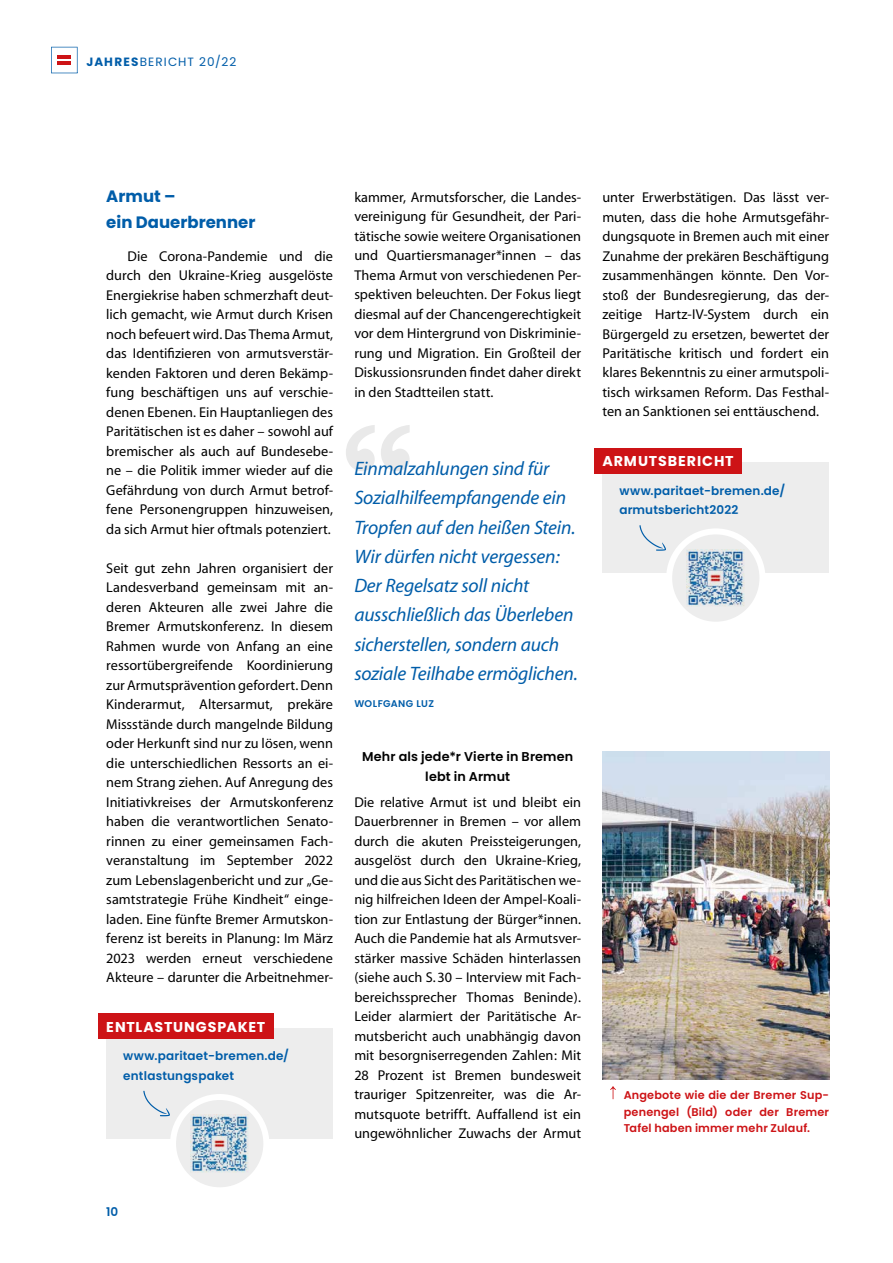
<style>
.page{position:relative;width:893px;height:1263px;background:#fff}
.page>*{position:absolute;margin:0;border:0;box-sizing:border-box;transform-origin:0 0}
.t1{font:italic 19.5px/29.2px "Myriad";letter-spacing:-.01em;color:#005da9}
.t2{font:700 16.5px/25.5px "Poppins";color:#005da9}
.t3{font:14.25px/19.5px "Myriad";letter-spacing:.005em;color:#000;text-align:justify}
.t4{font:700 14.25px "Poppins";letter-spacing:.06em;color:#fff}
.t5{font:600 12.75px/19.5px "Poppins";letter-spacing:.01em;color:#000;text-align:center}
.t6{font:600 12px/19.5px "Poppins";letter-spacing:.015em;color:#005da9}
.t7{font:12px "Poppins";letter-spacing:.09em;color:#005da9}
.t8{font:600 11.25px/16.5px "Poppins";letter-spacing:.02em;color:#cd1316;text-align:justify}
.t9{font:600 9.75px "Poppins";letter-spacing:.04em;color:#005da9}
.s1{font-weight:700}
</style>
<div class="page">
<svg style="left:51px;top:47px;width:27px;height:26px"></svg>
<img style="left:602px;top:752px;width:227px;height:328px">
<div style="left:602px;top:463px;width:227px;height:110px;background:#ededed"></div>
<svg style="left:669px;top:531px;width:93px;height:94px;fill:#ededed"></svg>
<div style="left:666px;top:528px;width:99px;height:100px;border:6px solid #fff;border-radius:50%"></div>
<img style="left:687px;top:549px;width:58px;height:58px">
<svg style="left:639px;top:525px;width:27px;height:26px"></svg>
<div style="left:594px;top:448px;width:148px;height:26px;background:#cd1316"></div>
<div style="left:106px;top:1028px;width:227px;height:110px;background:#ededed"></div>
<svg style="left:173px;top:1097px;width:93px;height:93px;fill:#ededed"></svg>
<div style="left:170px;top:1094px;width:99px;height:99px;border:6px solid #fff;border-radius:50%"></div>
<img style="left:191px;top:1115px;width:58px;height:57px">
<svg style="left:143px;top:1091px;width:27px;height:25px"></svg>
<div style="left:98px;top:1014px;width:176px;height:25px;background:#cd1316"></div>
<svg style="left:346px;top:425px;width:64px;height:46px"></svg>
<svg style="left:610px;top:1086px;width:6px;height:13px"></svg>
<p class="t7" style="left:87px;top:55px;width:151px"><span class="s1">JAHRES</span>BERICHT 20/22</p>
<p class="t2" style="left:106px;top:184px;width:151px">Armut –<br>ein Dauerbrenner</p>
<p class="t3" style="left:106px;top:247px;width:228px;text-indent:21px">Die Corona-Pandemie und die durch den Ukraine-Krieg ausgelöste Energiekrise haben schmerzhaft deut&shy;lich gemacht, wie Armut durch Krisen noch befeuert wird. Das Thema Armut, das Identifizieren von armutsverstär&shy;kenden Faktoren und deren Bekämp&shy;fung beschäftigen uns auf verschie&shy;denen Ebenen. Ein Hauptanliegen des Paritätischen ist es daher – sowohl auf bremischer als auch auf Bundesebe&shy;ne – die Politik immer wieder auf die Gefährdung von durch Armut betrof&shy;fene Personengruppen hinzuweisen, da sich Armut hier oftmals potenziert.</p>
<p class="t3" style="left:106px;top:559px;width:228px">Seit gut zehn Jahren organisiert der Landesverband gemeinsam mit an&shy;deren Akteuren alle zwei Jahre die Bremer Armutskonferenz. In diesem Rahmen wurde von Anfang an eine ressortübergreifende Koordinierung zur Armutsprävention gefordert. Denn Kinderarmut, Altersarmut, prekäre Missstände durch mangelnde Bildung oder Herkunft sind nur zu lösen, wenn die unterschiedlichen Ressorts an ei&shy;nem Strang ziehen. Auf Anregung des Initiativkreises der Armutskonferenz haben die verantwortlichen Senato&shy;rinnen zu einer gemeinsamen Fach&shy;veranstaltung im September 2022 zum Lebenslagenbericht und zur „Ge&shy;samtstrategie Frühe Kindheit“ einge&shy;laden. Eine fünfte Bremer Armutskon&shy;ferenz ist bereits in Planung: Im März 2023 werden erneut verschiedene Akteure – darunter die Arbeitnehmer-</p>
<p class="t4" style="left:106px;top:1018px;width:161px">ENTLASTUNGSPAKET</p>
<p class="t6" style="left:123px;top:1046px;width:167px">www.paritaet-bremen.de/ entlastungspaket</p>
<p class="t3" style="left:354px;top:188px;width:228px">kammer, Armutsforscher, die Landes&shy;vereinigung für Gesundheit, der Pari&shy;tätische sowie weitere Organisationen und Quartiersmanager*innen – das Thema Armut von verschiedenen Per&shy;spektiven beleuchten. Der Fokus liegt diesmal auf der Chancengerechtigkeit vor dem Hintergrund von Diskriminie&shy;rung und Migration. Ein Großteil der Diskussionsrunden findet daher direkt in den Stadtteilen statt.</p>
<h1 class="t1" style="left:354px;top:455px;width:225px">Einmalzahlungen sind für<br>Sozialhilfeempfangende ein<br>Tropfen auf den heißen Stein.<br>Wir dürfen nicht vergessen:<br>Der Regelsatz soll nicht ausschließlich das Überleben sicherstellen, sondern auch soziale Teilhabe ermöglichen.</h1>
<p class="t9" style="left:354px;top:698px;width:81px">WOLFGANG LUZ</p>
<p class="t5" style="left:362px;top:747px;width:213px">Mehr als jede*r Vierte in Bremen lebt in Armut</p>
<p class="t3" style="left:354px;top:793px;width:228px">Die relative Armut ist und bleibt ein Dauerbrenner in Bremen – vor allem durch die akuten Preissteigerungen, ausgelöst durch den Ukraine-Krieg, und die aus Sicht des Paritätischen we&shy;nig hilfreichen Ideen der Ampel-Koali&shy;tion zur Entlastung der Bürger*innen.<br>Auch die Pandemie hat als Armutsver&shy;stärker massive Schäden hinterlassen (siehe auch S.30 – Interview mit Fach&shy;bereichssprecher Thomas Beninde).<br>Leider alarmiert der Paritätische Ar&shy;mutsbericht auch unabhängig davon mit besorgniserregenden Zahlen: Mit 28 Prozent ist Bremen bundesweit trauriger Spitzenreiter, was die Ar&shy;mutsquote betrifft. Auffallend ist ein ungewöhnlicher Zuwachs der Armut</p>
<p class="t3" style="left:602px;top:188px;width:228px">unter Erwerbstätigen. Das lässt ver&shy;muten, dass die hohe Armutsgefähr&shy;dungsquote in Bremen auch mit einer Zunahme der prekären Beschäftigung zusammenhängen könnte. Den Vor&shy;stoß der Bundesregierung, das der&shy;zeitige Hartz-IV-System durch ein Bürgergeld zu ersetzen, bewertet der Paritätische kritisch und fordert ein klares Bekenntnis zu einer armutspoli&shy;tisch wirksamen Reform. Das Festhal&shy;ten an Sanktionen sei enttäuschend.</p>
<p class="t4" style="left:602px;top:453px;width:133px">ARMUTSBERICHT</p>
<p class="t6" style="left:619px;top:481px;width:167px">www.paritaet-bremen.de/ armutsbericht2022</p>
<p class="t8" style="left:624px;top:1087px;width:207px">Angebote wie die der Bremer Sup&shy;penengel (Bild) oder der Bremer Tafel haben immer mehr Zulauf.</p>
<p class="t6" style="left:106px;top:1202px;width:14px">10</p>
</div>
